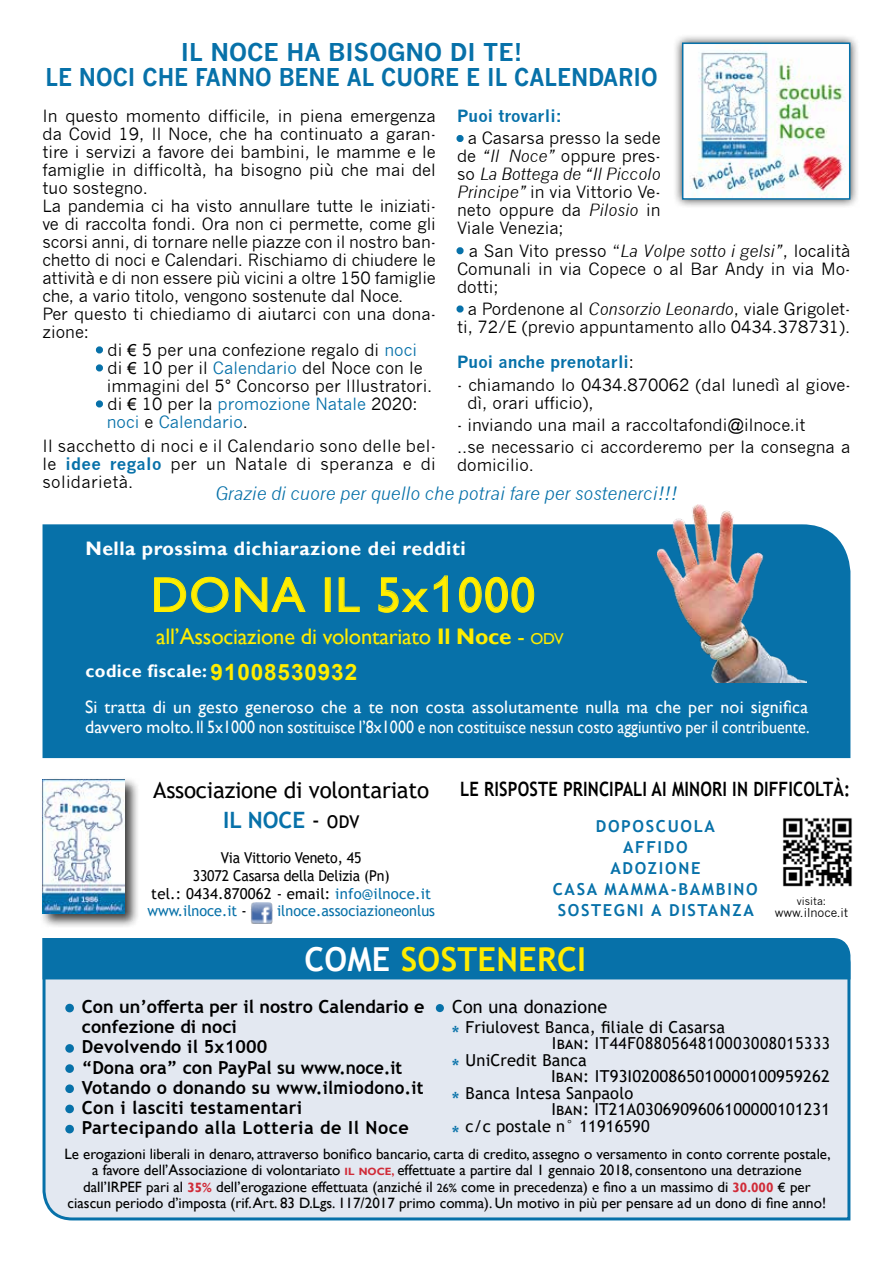
<style>
.page{position:relative;width:893px;height:1263px;background:#fff}
.page>*{position:absolute;margin:0;border:0;box-sizing:border-box;transform-origin:0 0}
.t1{font:49.5px "Gill Sans";letter-spacing:.03em;color:#ffed00}
.t2{font:700 33px "Trebuchet MS";letter-spacing:.01em;color:#ffed00}
.t3{font:700 24px/25.2px "News Gothic";color:#0771a9;text-align:center}
.t4{font:22.5px "Gill Sans";letter-spacing:-.01em;color:#ffed00}
.t5{font:22.5px/29.7px "Trebuchet MS";letter-spacing:-.01em;color:#000;text-align:center}
.t6{font:21px/33px "Trebuchet MS";color:#0771a9;text-align:justify}
.t7{font:700 19.8px "Trebuchet MS";letter-spacing:.01em;color:#000;scale:.83 1}
.t8{font:700 19.5px "Gill Sans";letter-spacing:.025em;color:#fff}
.t9{font:18px/19.5px "Gill Sans";color:#fff}
.t10{font:700 18px/20.2px "Trebuchet MS";letter-spacing:.01em;color:#000}
.t11{font:italic 18px "News Gothic";color:#0771a9}
.t12{font:700 18px "Trebuchet MS";letter-spacing:.03em;color:#000}
.t13{font:700 18px "Gill Sans";letter-spacing:.025em;color:#fff}
.t14{font:18px "Trebuchet MS";letter-spacing:.01em;color:#000}
.t15{font:16.5px/18px "News Gothic";color:#000}
.t16{font:16.5px "Trebuchet MS";letter-spacing:.01em;color:#000}
.t17{font:700 16.5px/21px "Trebuchet MS";letter-spacing:.1em;color:#0771a9;text-align:center}
.t18{font:16.5px/18px "News Gothic";color:#0771a9}
.t19{font:700 16.5px "News Gothic";color:#0771a9}
.t20{font:16.5px "Trebuchet MS";letter-spacing:.04em;color:#000}
.t21{font:15px/16.5px "Gill Sans";color:#000;text-align:center}
.t22{font:15px "Trebuchet MS";letter-spacing:-.01em;color:#000;scale:.94 1}
.t23{font:15px "Trebuchet MS";color:#0771a9;scale:.96 1}
.t24{font:15px "Trebuchet MS";letter-spacing:.01em;color:#000}
.t25{font:12px "News Gothic";color:#000}
.t26{font:10.5px "News Gothic";color:#000}
.s1{color:#0771a9}
.s2{font-family:"Arial"}
.s3{color:#000}
.s4{font-family:"Arial";color:#000}
.s5{font-weight:700;color:#0771a9}
.s6{font-style:italic}
.s7{font-weight:400;color:#000}
.s8{font-weight:700}
.s9{font-size:15.75px}
.s10{font-family:"Arial";font-size:22.5px;color:#ffed00}
.s11{color:#fff}
.s12{font-weight:700;font-size:10.5px;color:#d02b38}
.s13{color:#d02b38}
.s14{font-weight:700;font-size:13.5px;color:#d02b38}
.s15{font-size:12px}
.s16{font-size:13.5px}
</style>
<div class="page">
<div style="left:43px;top:524px;width:807px;height:234px;background:#0771a9"></div>
<img style="left:658px;top:504px;width:148px;height:178px">
<svg style="left:154px;top:576px;width:75px;height:37px;background:#298290"></svg>
<svg style="left:235px;top:577px;width:71px;height:35px;background:#2b838f"></svg>
<div style="left:325px;top:577px;width:6px;height:35px;border:1px solid #ffed00"></div>
<svg style="left:338px;top:577px;width:22px;height:35px"></svg>
<svg style="left:378px;top:575px;width:70px;height:38px;background:#288191"></svg>
<svg style="left:459px;top:577px;width:75px;height:36px;background:#30858c"></svg>
<img style="left:782px;top:818px;width:70px;height:69px">
<div style="left:40px;top:776px;width:100px;height:152px;background:#000;opacity:.75"></div>
<img style="left:43px;top:779px;width:82px;height:134px">
<img style="left:251px;top:902px;width:21px;height:21px">
<div style="left:42px;top:938px;width:809px;height:283px;background:#e3e8f1"></div>
<svg style="left:434px;top:1001px;width:12px;height:13px"></svg>
<svg style="left:63px;top:1001px;width:13px;height:13px"></svg>
<svg style="left:63px;top:1042px;width:13px;height:13px"></svg>
<svg style="left:63px;top:1062px;width:13px;height:13px"></svg>
<svg style="left:63px;top:1082px;width:13px;height:13px"></svg>
<svg style="left:63px;top:1102px;width:13px;height:13px"></svg>
<svg style="left:63px;top:1122px;width:13px;height:13px"></svg>
<div style="left:43px;top:938px;width:807px;height:41px;background:#0771a9"></div>
<svg style="left:95px;top:346px;width:8px;height:8px"></svg>
<svg style="left:95px;top:364px;width:8px;height:8px"></svg>
<svg style="left:95px;top:400px;width:8px;height:8px"></svg>
<svg style="left:456px;top:135px;width:8px;height:7px"></svg>
<svg style="left:456px;top:247px;width:8px;height:8px"></svg>
<svg style="left:456px;top:305px;width:8px;height:8px"></svg>
<div style="left:673px;top:34px;width:186px;height:175px;background:#000;opacity:.75"></div>
<img style="left:685px;top:46px;width:162px;height:151px">
<div style="left:682px;top:43px;width:168px;height:157px;border:2px solid #0771a9"></div>
<h3 class="t3" style="left:45px;top:39px;width:614px">IL NOCE HA BISOGNO DI TE!<br>LE NOCI CHE FANNO BENE AL CUORE E IL CALENDARIO</h3>
<p class="t15" style="left:43px;top:107px;width:395px">In questo momento difficile, in piena emergenza da Covid 19, Il Noce, che ha continuato a garan&shy;tire i servizi a favore dei bambini, le mamme e le famiglie in difficoltà, ha bisogno più che mai del tuo sostegno.<br>La pandemia ci ha visto annullare tutte le iniziati&shy;ve di raccolta fondi. Ora non ci permette, come gli scorsi anni, di tornare nelle piazze con il nostro ban&shy;chetto di noci e Calendari. Rischiamo di chiudere le attività e di non essere più vicini a oltre 150 famiglie che, a vario titolo, vengono sostenute dal Noce.<br>Per questo ti chiediamo di aiutarci con una dona&shy;zione:</p>
<p class="t15" style="left:97px;top:341px;width:322px"><span class="s1">•</span> di <span class="s2">€</span> 5 per una confezione regalo di <span class="s1">noci</span></p>
<p class="t15" style="left:107px;top:359px;width:327px;text-indent:-10px"><span class="s1">•</span> di <span class="s2">€</span> 10 per il <span class="s1">Calendario</span> del Noce con le immagini del 5° Concorso per Illustratori.</p>
<p class="t18" style="left:107px;top:395px;width:312px;text-indent:-10px">• <span class="s3">di</span> <span class="s4">€</span> <span class="s3">10 per la</span> promozione Natale <span class="s3">2020: </span>noci <span class="s3">e</span> Calendario<span class="s3">.</span></p>
<p class="t15" style="left:43px;top:437px;width:395px;text-align:justify">Il sacchetto di noci e il Calendario sono delle bel&shy;le <span class="s5">idee regalo</span> per un Natale di speranza e di solidarietà.</p>
<p class="t19" style="left:457px;top:106px;width:106px">Puoi trovarli:</p>
<p class="t15" style="left:457px;top:129px;width:205px;text-align:justify"><span class="s1">•</span> a Casarsa presso la sede de <span class="s6">“Il Noce”</span> oppure pres&shy;so <span class="s6">La Bottega de “Il Piccolo Principe”</span> in via Vittorio Ve&shy;neto oppure da <span class="s6">Pilosio</span> in Viale Venezia;</p>
<p class="t15" style="left:457px;top:242px;width:395px;text-align:justify"><span class="s1">•</span> a San Vito presso “<span class="s6">La Volpe sotto i gelsi”</span>, località Comunali in via Copece o al Bar Andy in via Mo&shy;dotti;</p>
<p class="t15" style="left:457px;top:300px;width:395px"><span class="s1">•</span> a Pordenone al <span class="s6">Consorzio Leonardo</span>, viale Grigolet&shy;ti, 72/E (previo appuntamento allo 0434.378731).</p>
<p class="t19" style="left:457px;top:352px;width:179px">Puoi anche prenotarli<span class="s7">:</span></p>
<p class="t15" style="left:467px;top:376px;width:385px;text-indent:-10px">- chiamando lo 0434.870062 (dal lunedì al giove&shy;dì, orari ufficio),</p>
<p class="t15" style="left:457px;top:414px;width:395px;line-height:22.2px">- inviando una mail a raccoltafondi@ilnoce.it<br>..se necessario ci accorderemo per la consegna a</p>
<p class="t15" style="left:457px;top:456px;width:78px">domicilio.</p>
<p class="t11" style="left:216px;top:482px;width:463px">Grazie di cuore per quello che potrai fare per sostenerci!!!</p>
<p class="t8" style="left:85px;top:536px;width:382px">Nella prossima dichiarazione dei redditi</p>
<h1 class="t1" style="left:151px;top:566px;width:386px">DONA IL 5x<span class="s2">1</span>000</h1>
<h3 class="t4" style="left:156px;top:623px;width:409px">all’Associazione di volontariato <span class="s8">Il Noce</span> - <span class="s9">odv</span></h3>
<p class="t13" style="left:85px;top:660px;width:273px">codice fiscale: <span class="s10">91008530932</span></p>
<p class="t9" style="left:85px;top:697px;width:726px">Si tratta di un gesto generoso che a te non costa assolutamente nulla ma che per noi significa davvero molto. Il 5x1000 non sostituisce l’8x1000 e non costituisce nessun costo aggiuntivo per il contribuente.</p>
<h3 class="t5" style="left:153px;top:775px;width:277px">Associazione di volontariato<br><span class="s5">IL NOCE</span> - odv</h3>
<p class="t22" style="left:221px;top:849px;width:151px">Via Vittorio Veneto, 45</p>
<p class="t22" style="left:193px;top:866px;width:211px">33072 Casarsa della Delizia (Pn)</p>
<p class="t24" style="left:151px;top:884px;width:281px">tel.: 0434.870062 - email: <span class="s1">info@ilnoce.it</span></p>
<p class="t23" style="left:147px;top:902px;width:105px">www.ilnoce.it <span class="s3">-</span></p>
<p class="t23" style="left:277px;top:902px;width:166px">ilnoce.associazioneonlus</p>
<p class="t7" style="left:460px;top:777px;width:471px">LE RISPOSTE PRINCIPALI AI MINORI IN DIFFICOLTÀ:</p>
<p class="t17" style="left:553px;top:816px;width:206px">DOPOSCUOLA<br>AFFIDO<br>ADOZIONE<br>CASA MAMMA-BAMBINO<br>SOSTEGNI A DISTANZA</p>
<p class="t26" style="left:797px;top:895px;width:31px">visita:</p>
<p class="t25" style="left:775px;top:906px;width:75px">www.ilnoce.it</p>
<h2 class="t2" style="left:304px;top:938px;width:283px"><span class="s11">COME</span> SOSTENERCI</h2>
<p class="t10" style="left:82px;top:996px;width:344px;text-indent:-17px"><span class="s1">•</span> Con un’offerta per il nostro Calendario e confezione di noci</p>
<p class="t10" style="left:65px;top:1037px;width:204px"><span class="s1">•</span> Devolvendo il 5x1000</p>
<p class="t10" style="left:65px;top:1057px;width:339px"><span class="s1">•</span> “Dona ora” con PayPal su www.noce.it</p>
<p class="t10" style="left:65px;top:1077px;width:360px"><span class="s1">•</span> Votando o donando su www.ilmiodono.it</p>
<p class="t10" style="left:65px;top:1097px;width:239px"><span class="s1">•</span> Con i lasciti testamentari</p>
<p class="t12" style="left:65px;top:1116px;width:346px"><span class="s1">•</span> Partecipando alla Lotteria de Il Noce</p>
<p class="t14" style="left:435px;top:995px;width:174px"><span class="s1">•</span> Con una donazione</p>
<p class="t16" style="left:466px;top:1016px;width:261px">Friulovest Banca, filiale di Casarsa</p>
<p class="t20" style="left:552px;top:1033px;width:280px">Iban: IT44F0880564810003008015333</p>
<p class="t16" style="left:466px;top:1049px;width:123px">UniCredit Banca</p>
<p class="t16" style="left:551px;top:1066px;width:280px">Iban: IT93I0200865010000100959262</p>
<p class="t16" style="left:466px;top:1082px;width:169px">Banca Intesa Sanpaolo</p>
<p class="t16" style="left:551px;top:1099px;width:280px">Iban: IT21A0306909606100000101231</p>
<p class="t16" style="left:466px;top:1115px;width:186px">c/c postale n° 11916590</p>
<p class="t6" style="left:452px;top:1017px;width:9px">* * * *</p>
<p class="t21" style="left:64px;top:1146px;width:768px">Le erogazioni liberali in denaro, attraverso bonifico bancario, carta di credito, assegno o versamento in conto corrente postale, a favore dell’Associazione di volontariato <span class="s12">IL NOCE</span><span class="s13">,</span> effettuate a partire dal 1 gennaio 2018, consentono una detrazione dall’IRPEF pari al <span class="s14">35%</span> dell’erogazione effettuata (anziché il <span class="s15">26%</span> come in precedenza) e fino a un massimo di <span class="s14">30.000</span> <span class="s16">€</span> per ciascun periodo d’imposta (rif. Art. 83 D.Lgs. 117/2017 primo comma). Un motivo in più per pensare ad un dono di fine anno!</p>
</div>
